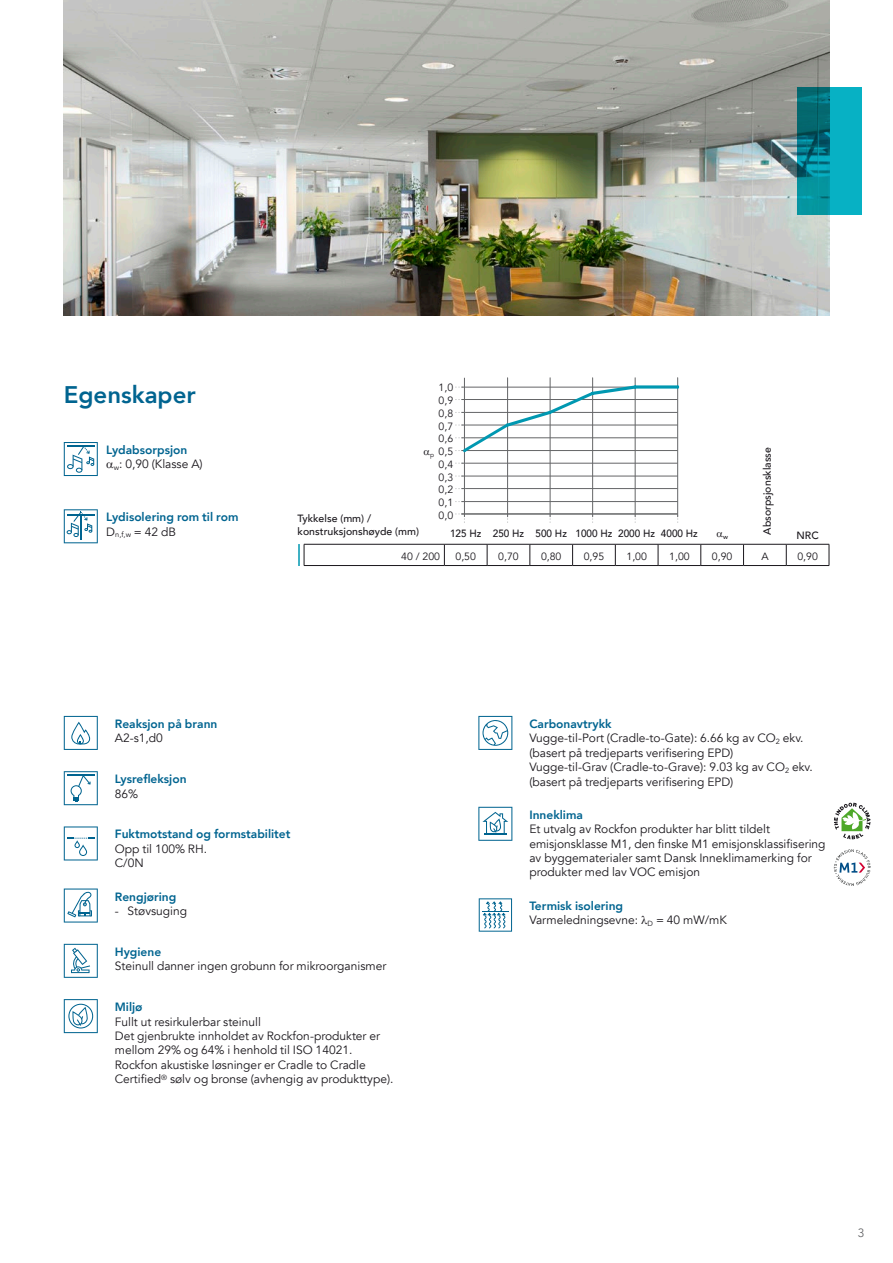
<style>
.page{position:relative;width:893px;height:1263px;background:#fff}
.page>*{position:absolute;margin:0;border:0;box-sizing:border-box;transform-origin:0 0}
.t1{font:127.35px "Chartwell Lines 50";color:#0098b1;scale:.67 1}
.t2{font:800 24px "Avenir";color:#006490}
.t3{font:12px/14.4px "Avenir";color:#1a171c}
.t4{font:800 12px/14.4px "Avenir";color:#006490}
.t5{font:12px "Avenir";color:#646567}
.t6{font:10.5px/12.8px "Avenir";color:#1a171c;text-align:justify}
.t7{font:500 10.5px/12.6px "Avenir";color:#1a171c}
.t8{font:500 10.5px "Avenir";color:#1a171c;scale:.95 1}
.t9{font:500 6.45px "Avenir";color:#1a171c}
.t10{font:6.45px "Avenir";color:#1a171c}
.s1{font-weight:800;color:#006490}
.s2{font-weight:400;color:#1a171c}
</style>
<div class="page">
<img style="left:64px;top:0;width:765px;height:316px">
<svg style="left:64px;top:442px;width:34px;height:34px"></svg>
<svg style="left:64px;top:509px;width:34px;height:34px"></svg>
<svg style="left:797px;top:88px;width:65px;height:127px;background:#0595a5"></svg>
<svg style="left:64px;top:716px;width:34px;height:34px"></svg>
<svg style="left:64px;top:771px;width:34px;height:34px"></svg>
<hr style="left:67px;top:774px;width:27px;height:2px;background:#006490">
<svg style="left:64px;top:826px;width:34px;height:34px"></svg>
<svg style="left:64px;top:888px;width:34px;height:34px"></svg>
<svg style="left:64px;top:944px;width:34px;height:34px"></svg>
<svg style="left:64px;top:999px;width:34px;height:34px"></svg>
<svg style="left:478px;top:716px;width:34px;height:34px"></svg>
<svg style="left:478px;top:807px;width:34px;height:34px"></svg>
<svg style="left:479px;top:898px;width:33px;height:34px"></svg>
<svg style="left:834px;top:803px;width:36px;height:36px"></svg>
<svg style="left:834px;top:849px;width:36px;height:37px"></svg>
<svg style="left:304px;top:545px;width:1px;height:20px"></svg>
<svg style="left:444px;top:545px;width:1px;height:20px"></svg>
<svg style="left:487px;top:545px;width:1px;height:20px"></svg>
<svg style="left:530px;top:545px;width:1px;height:20px"></svg>
<svg style="left:572px;top:545px;width:1px;height:20px"></svg>
<svg style="left:615px;top:545px;width:1px;height:20px"></svg>
<svg style="left:658px;top:545px;width:1px;height:20px"></svg>
<svg style="left:700px;top:545px;width:1px;height:20px"></svg>
<svg style="left:743px;top:545px;width:1px;height:20px"></svg>
<svg style="left:786px;top:545px;width:1px;height:20px"></svg>
<svg style="left:829px;top:544px;width:1px;height:21px"></svg>
<hr style="left:304px;top:565px;width:140px;height:1px;background:#1a171c">
<hr style="left:444px;top:565px;width:43px;height:1px;background:#1a171c">
<hr style="left:487px;top:565px;width:43px;height:1px;background:#1a171c">
<hr style="left:530px;top:565px;width:43px;height:1px;background:#1a171c">
<hr style="left:573px;top:565px;width:42px;height:1px;background:#1a171c">
<hr style="left:615px;top:565px;width:43px;height:1px;background:#1a171c">
<hr style="left:658px;top:565px;width:43px;height:1px;background:#1a171c">
<hr style="left:701px;top:565px;width:42px;height:1px;background:#1a171c">
<hr style="left:743px;top:565px;width:43px;height:1px;background:#1a171c">
<hr style="left:786px;top:565px;width:43px;height:1px;background:#1a171c">
<hr style="left:304px;top:544px;width:140px;height:1px;background:#1a171c">
<hr style="left:444px;top:544px;width:43px;height:1px;background:#1a171c">
<hr style="left:487px;top:544px;width:43px;height:1px;background:#1a171c">
<hr style="left:530px;top:544px;width:43px;height:1px;background:#1a171c">
<hr style="left:573px;top:544px;width:42px;height:1px;background:#1a171c">
<hr style="left:615px;top:544px;width:43px;height:1px;background:#1a171c">
<hr style="left:658px;top:544px;width:43px;height:1px;background:#1a171c">
<hr style="left:701px;top:544px;width:42px;height:1px;background:#1a171c">
<hr style="left:743px;top:544px;width:43px;height:1px;background:#1a171c">
<hr style="left:786px;top:544px;width:43px;height:1px;background:#1a171c">
<hr style="left:298px;top:544px;width:2px;height:21px;background:#0098b1">
<hr style="left:461px;top:387px;width:217px;height:1px;background:#646567">
<hr style="left:461px;top:488px;width:216px;height:1px;background:#646567">
<hr style="left:461px;top:412px;width:216px;height:1px;background:#646567">
<hr style="left:461px;top:437px;width:216px;height:1px;background:#646567">
<hr style="left:461px;top:463px;width:216px;height:1px;background:#646567">
<hr style="left:507px;top:378px;width:1px;height:139px;background:#646567">
<hr style="left:550px;top:378px;width:1px;height:139px;background:#646567">
<hr style="left:592px;top:378px;width:1px;height:139px;background:#646567">
<hr style="left:635px;top:378px;width:1px;height:139px;background:#646567">
<hr style="left:677px;top:378px;width:1px;height:139px;background:#646567">
<hr style="left:461px;top:501px;width:217px;height:1px;background:#646567">
<hr style="left:461px;top:476px;width:217px;height:1px;background:#646567">
<hr style="left:461px;top:450px;width:217px;height:1px;background:#646567">
<hr style="left:461px;top:425px;width:217px;height:1px;background:#646567">
<hr style="left:461px;top:399px;width:217px;height:1px;background:#646567">
<hr style="left:464px;top:378px;width:1px;height:139px;background:#646567">
<hr style="left:461px;top:514px;width:217px;height:1px;background:#646567">
<h2 class="t2" style="left:64px;top:376px;width:133px">Egenskaper</h2>
<p class="t3" style="left:114px;top:443px;width:90px;text-indent:-8px"><span class="s1">Lydabsorpsjon<br></span><sub>w</sub>: 0,90 (Klasse A)</p>
<p class="t4" style="left:106px;top:510px;width:134px">Lydisolering rom til rom<br><span class="s2">D</span><sub>n,f,w</sub> <span class="s2">= 42 dB</span></p>
<p class="t7" style="left:298px;top:511px;width:123px">Tykkelse (mm) / konstruksjonshøyde (mm)</p>
<p class="t6" style="left:439px;top:382px;width:16px">1,0<br>0,9<br>0,8<br>0,7<br>0,6<br>0,5<br>0,4<br>0,3<br>0,2<br>0,1<br>0,0</p>
<h1 class="t1" style="left:464px;top:385px;width:324px">50+70+80+95+100+100</h1>
<p class="t7" style="left:760px;top:535px;width:89px;rotate:-90deg">Absorpsjonsklasse</p>
<p class="t10" style="left:430px;top:450px;width:5px">p</p>
<p class="t8" style="left:450px;top:524px;width:262px">125 Hz 250 Hz 500 Hz 1000 Hz 2000 Hz 4000 Hz</p>
<p class="t9" style="left:723px;top:531px;width:6px">w</p>
<p class="t7" style="left:796px;top:528px;width:24px">NRC</p>
<p class="t6" style="left:401px;top:550px;width:40px">40 / 200</p>
<p class="t6" style="left:456px;top:550px;width:22px">0,50</p>
<p class="t6" style="left:498px;top:550px;width:22px">0,70</p>
<p class="t6" style="left:541px;top:550px;width:22px">0,80</p>
<p class="t6" style="left:584px;top:550px;width:22px">0,95</p>
<p class="t6" style="left:626px;top:550px;width:22px">1,00</p>
<p class="t6" style="left:669px;top:550px;width:22px">1,00</p>
<p class="t6" style="left:712px;top:550px;width:22px">0,90</p>
<p class="t6" style="left:761px;top:550px;width:9px">A</p>
<p class="t6" style="left:797px;top:550px;width:22px">0,90</p>
<p class="t4" style="left:115px;top:716px;width:104px">Reaksjon på brann</p>
<p class="t3" style="left:115px;top:731px;width:50px">A2-s1,d0</p>
<p class="t4" style="left:115px;top:772px;width:73px">Lysrefleksjon</p>
<p class="t3" style="left:115px;top:786px;width:25px">86%</p>
<p class="t4" style="left:115px;top:827px;width:177px">Fuktmotstand og formstabilitet</p>
<p class="t3" style="left:115px;top:842px;width:94px">Opp til 100% RH.<br>C/0N</p>
<p class="t4" style="left:115px;top:889px;width:63px">Rengjøring</p>
<p class="t3" style="left:115px;top:904px;width:74px">- Støvsuging</p>
<p class="t4" style="left:115px;top:944px;width:48px">Hygiene</p>
<p class="t3" style="left:115px;top:959px;width:273px">Steinull danner ingen grobunn for mikroorganismer</p>
<p class="t4" style="left:115px;top:1000px;width:29px">Miljø</p>
<p class="t3" style="left:115px;top:1014px;width:280px">Fullt ut resirkulerbar steinull<br>Det gjenbrukte innholdet av Rockfon-produkter er mellom 29% og 64% i henhold til ISO 14021.<br>Rockfon akustiske løsninger er Cradle to Cradle Certified<sup>®</sup> sølv og bronse (avhengig av produkttype).</p>
<p class="t3" style="left:529px;top:717px;width:285px"><span class="s1">Carbonavtrykk<br></span>Vugge-til-Port (Cradle-to-Gate): 6.66 kg av CO<sub>2</sub> ekv. (basert på tredjeparts verifisering EPD)<br>Vugge-til-Grav (Cradle-to-Grave): 9.03 kg av CO<sub>2</sub> ekv. (basert på tredjeparts verifisering EPD)</p>
<p class="t4" style="left:529px;top:807px;width:55px">Inneklima</p>
<p class="t3" style="left:529px;top:822px;width:298px">Et utvalg av Rockfon produkter har blitt tildelt emisjonsklasse M1, den finske M1 emisjonsklassifisering av byggematerialer samt Dansk Inneklimamerking for produkter med lav VOC emisjon</p>
<p class="t3" style="left:529px;top:898px;width:199px"><span class="s1">Termisk isolering<br></span>Varmeledningsevne: <sub>D</sub> = 40 mW/mK</p>
<p class="t5" style="left:858px;top:1226px;width:8px">3</p>
</div>
